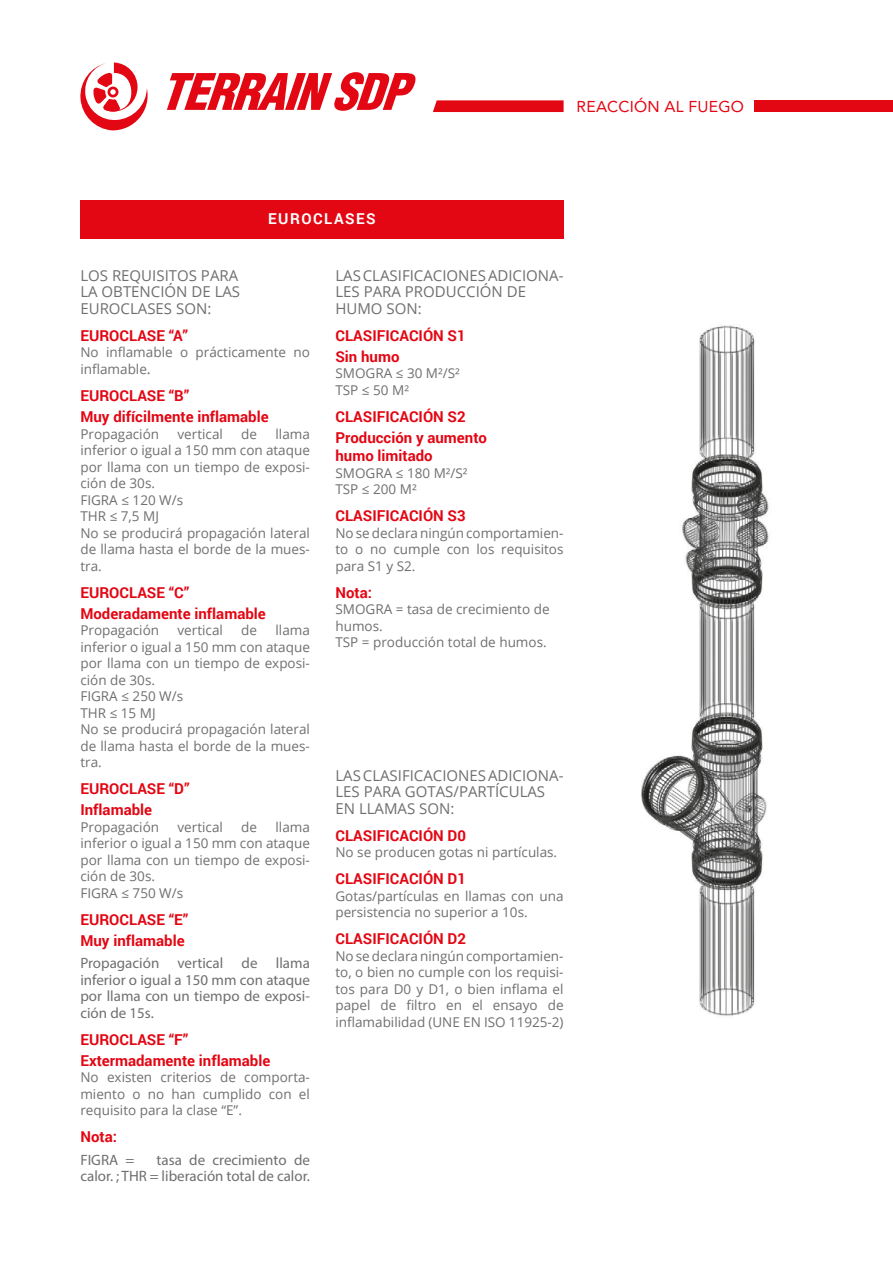
<style>
.page{position:relative;width:893px;height:1263px;background:#fff}
.page>*{position:absolute;margin:0;border:0;box-sizing:border-box;transform-origin:0 0}
.t1{font:15.75px "Avenir";letter-spacing:.015em;color:#e30613}
.t2{font:700 15px/21px "Roboto";color:#e30613}
.t3{font:15px/16.5px "Open Sans";color:#706f6f}
.t4{font:15px/16.5px "Myriad Pro";color:#706f6f;text-align:justify}
.t5{font:700 15px "Roboto";letter-spacing:.1em;color:#fff}
.t6{font:13.5px/16.5px "Open Sans";color:#706f6f}
.s1{font-size:15px}
</style>
<div class="page">
<img style="left:641px;top:325px;width:128px;height:691px">
<div style="left:80px;top:201px;width:484px;height:38px;background:#e30613"></div>
<svg style="left:167px;top:72px;width:249px;height:39px"></svg>
<svg style="left:80px;top:62px;width:68px;height:69px"></svg>
<div style="left:754px;top:100px;width:139px;height:12px;background:#e30613"></div>
<svg style="left:433px;top:100px;width:131px;height:12px"></svg>
<p class="t1" style="left:577px;top:94px;width:169px">REACCIÓN AL FUEGO</p>
<p class="t5" style="left:268px;top:208px;width:109px">EUROCLASES</p>
<p class="t3" style="left:80px;top:267px;width:161px">LOS REQUISITOS PARA<br>LA OBTENCIÓN DE LAS<br>EUROCLASES SON:</p>
<p class="t2" style="left:80px;top:325px;width:109px">EUROCLASE “A”</p>
<p class="t6" style="left:80px;top:344px;width:231px">No inflamable o prácticamente no inflamable<span class="s1">.</span></p>
<p class="t2" style="left:80px;top:385px;width:190px">EUROCLASE “B”<br>Muy difícilmente inflamable</p>
<p class="t6" style="left:80px;top:425px;width:80px">Propagación</p>
<p class="t6" style="left:178px;top:425px;width:47px">vertical</p>
<p class="t6" style="left:241px;top:425px;width:17px">de</p>
<p class="t6" style="left:80px;top:425px;width:231px;text-indent:195px">llama inferior o igual a 150 mm con ataque por llama con un tiempo de exposi&shy;ción de 30s.<br>FIGRA ≤ 120 W/s<br>THR ≤ 7,5 MJ<br>No se producirá propagación lateral de llama hasta el borde de la mues&shy;tra.</p>
<p class="t2" style="left:80px;top:581px;width:187px">EUROCLASE “C”<br>Moderadamente inflamable</p>
<p class="t6" style="left:80px;top:621px;width:80px">Propagación</p>
<p class="t6" style="left:178px;top:621px;width:47px">vertical</p>
<p class="t6" style="left:241px;top:621px;width:17px">de</p>
<p class="t6" style="left:80px;top:621px;width:231px;text-indent:195px">llama inferior o igual a 150 mm con ataque por llama con un tiempo de exposi&shy;ción de 30s.<br>FIGRA ≤ 250 W/s<br>THR ≤ 15 MJ<br>No se producirá propagación lateral de llama hasta el borde de la mues&shy;tra.</p>
<p class="t2" style="left:80px;top:778px;width:111px">EUROCLASE “D”<br>Inflamable</p>
<p class="t6" style="left:80px;top:818px;width:80px">Propagación</p>
<p class="t6" style="left:178px;top:818px;width:47px">vertical</p>
<p class="t6" style="left:241px;top:818px;width:17px">de</p>
<p class="t6" style="left:80px;top:818px;width:231px;text-indent:195px">llama inferior o igual a 150 mm con ataque por llama con un tiempo de exposi&shy;ción de 30s.<br>FIGRA ≤ 750 W/s</p>
<p class="t2" style="left:80px;top:908px;width:109px">EUROCLASE “E”<br>Muy inflamable</p>
<p class="t4" style="left:80px;top:954px;width:231px">Propagación vertical de llama inferior o igual a 150 mm con ataque por llama con un tiempo de exposi&shy;ción de 15s.</p>
<p class="t2" style="left:80px;top:1028px;width:191px">EUROCLASE “F”<br>Extermadamente inflamable</p>
<p class="t6" style="left:80px;top:1068px;width:231px;text-align:justify">No existen criterios de comporta&shy;miento o no han cumplido con el requisito para la clase “E”.</p>
<p class="t2" style="left:80px;top:1126px;width:38px">Nota:</p>
<p class="t4" style="left:80px;top:1151px;width:56px">FIGRA =</p>
<p class="t4" style="left:80px;top:1151px;width:231px;text-align:right">tasa de crecimiento de<br>calor. ; THR = liberación total de calor.</p>
<p class="t3" style="left:335px;top:267px;width:230px">LAS CLASIFICACIONES ADICIONA-<br>LES PARA PRODUCCIÓN DE<br>HUMO SON:</p>
<p class="t2" style="left:335px;top:325px;width:132px">CLASIFICACIÓN S1<br>Sin humo</p>
<p class="t6" style="left:335px;top:365px;width:126px">SMOGRA ≤ 30 M²/S²<br>TSP ≤ 50 M²</p>
<p class="t2" style="left:335px;top:406px;width:153px">CLASIFICACIÓN S2<br>Producción y aumento</p>
<p class="t2" style="left:335px;top:445px;width:99px">humo limitado</p>
<p class="t6" style="left:335px;top:464px;width:134px">SMOGRA ≤ 180 M²/S²<br>TSP ≤ 200 M²</p>
<p class="t2" style="left:335px;top:505px;width:132px">CLASIFICACIÓN S3</p>
<p class="t6" style="left:335px;top:524px;width:230px;text-align:justify">No se declara ningún comportamien&shy;to o no cumple con los requisitos para S1 y S2.</p>
<p class="t2" style="left:335px;top:581px;width:38px">Nota:</p>
<p class="t6" style="left:335px;top:600px;width:216px">SMOGRA = tasa de crecimiento de humos.<br>TSP = producción total de humos.</p>
<p class="t3" style="left:335px;top:767px;width:230px">LAS CLASIFICACIONES ADICIONA-<br>LES PARA GOTAS/PARTÍCULAS<br>EN LLAMAS SON:</p>
<p class="t2" style="left:335px;top:824px;width:132px">CLASIFICACIÓN D0</p>
<p class="t6" style="left:335px;top:844px;width:223px">No se producen gotas ni partículas.</p>
<p class="t2" style="left:335px;top:868px;width:132px">CLASIFICACIÓN D1</p>
<p class="t6" style="left:335px;top:887px;width:230px">Gotas/partículas en llamas con una persistencia no superior a 10s.</p>
<p class="t2" style="left:335px;top:928px;width:132px">CLASIFICACIÓN D2</p>
<p class="t6" style="left:335px;top:947px;width:230px;text-align:justify">No se declara ningún comportamien&shy;to, o bien no cumple con los requisi&shy;tos para D0 y D1, o bien inflama el papel de filtro en el ensayo de inflamabilidad (UNE EN ISO 11925-2)</p>
</div>
